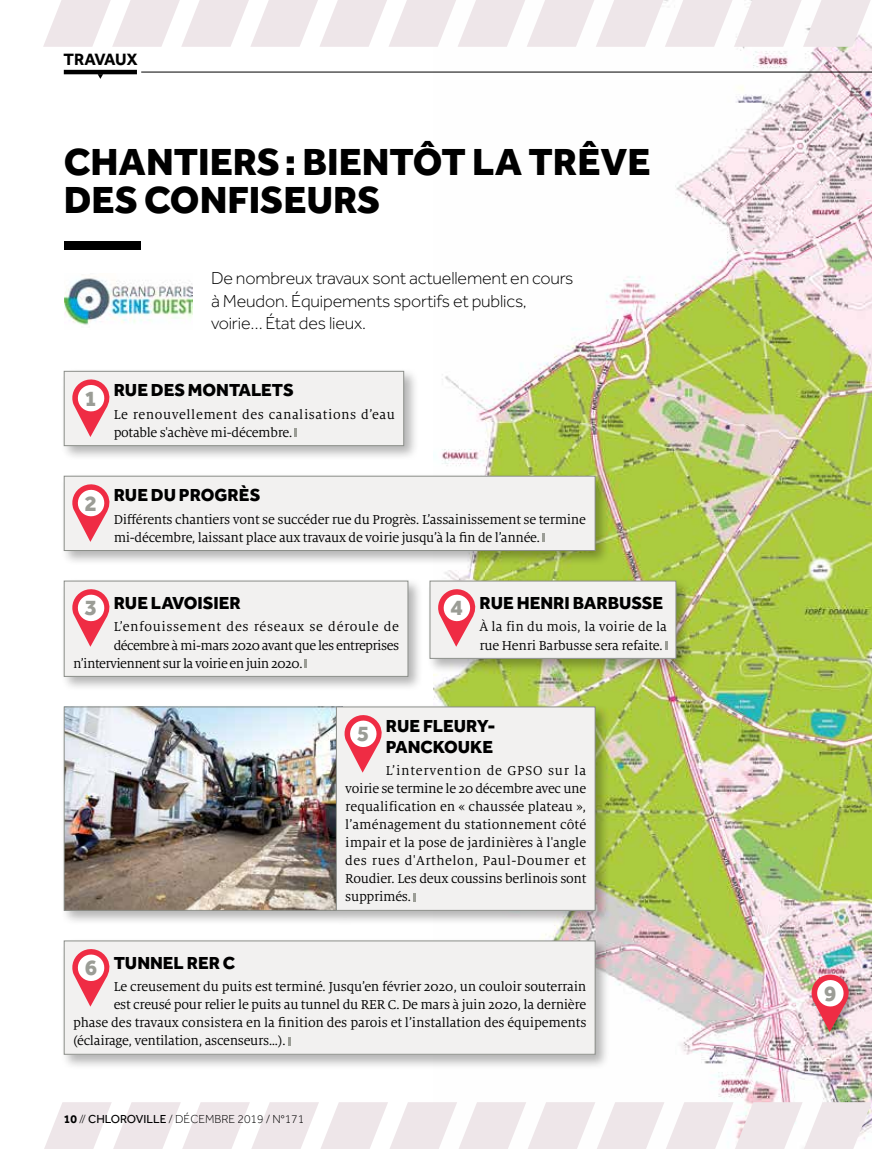
<style>
.page{position:relative;width:872px;height:1149px;background:#fff}
.page>*{position:absolute;margin:0;border:0;box-sizing:border-box;transform-origin:0 0}
.t1{font:800 39px/37.5px "Effra";color:#000}
.t2{font:800 22.5px "Effra";color:#9b9d96}
.t3{font:300 18px/22.5px "Effra";letter-spacing:-.01em;color:#000}
.t4{font:800 18px/21px "Effra";color:#000}
.t5{font:700 16.95px "Effra";letter-spacing:-.015em;color:#000}
.t6{font:14.25px/18px "Milo Serif OT";letter-spacing:-.02em;color:#000}
.t7{font:14.25px "Milo Serif OT";letter-spacing:-.04em;color:#000}
.t8{font:14.25px/18px "Milo Serif OT";letter-spacing:.035em;color:#000}
.t9{font:14.25px "Milo Serif OT";letter-spacing:.04em;color:#000}
.t10{font:300 12px "Effra";color:#000}
.s1{font-weight:700}
.s2{font-weight:400}
</style>
<div class="page">
<img style="left:433px;top:0;width:439px;height:1101px">
<svg style="left:45px;top:1101px;width:827px;height:47px"></svg>
<svg style="left:43px;top:0;width:827px;height:47px"></svg>
<hr style="left:64px;top:70px;width:73px;height:4px;background:#000">
<svg style="left:98px;top:74px;width:5px;height:5px"></svg>
<hr style="left:141px;top:72px;width:731px;height:1px;background:#000">
<div style="left:64px;top:241px;width:76px;height:9px;background:#000"></div>
<div style="left:810px;top:972px;width:46px;height:66px;background:#000;opacity:.3"></div>
<img style="left:809px;top:971px;width:41px;height:60px">
<div style="left:60px;top:368px;width:359px;height:93px;background:#000;opacity:.3"></div>
<div style="left:64px;top:371px;width:340px;height:74px;background:#f2f1f0"></div>
<svg style="left:295px;top:428px;width:2px;height:8px"></svg>
<div style="left:64px;top:371px;width:340px;height:75px;border:1px solid #8b8e89"></div>
<svg style="left:72px;top:379px;width:38px;height:58px"></svg>
<div style="left:60px;top:472px;width:550px;height:93px;background:#000;opacity:.3"></div>
<div style="left:64px;top:476px;width:531px;height:74px;background:#f2f1f0"></div>
<svg style="left:542px;top:533px;width:2px;height:8px"></svg>
<div style="left:64px;top:475px;width:531px;height:75px;border:1px solid #8b8e89"></div>
<svg style="left:72px;top:484px;width:38px;height:57px"></svg>
<div style="left:60px;top:577px;width:363px;height:114px;background:#000;opacity:.3"></div>
<div style="left:64px;top:581px;width:344px;height:95px;background:#f2f1f0"></div>
<svg style="left:305px;top:659px;width:2px;height:8px"></svg>
<div style="left:64px;top:580px;width:344px;height:96px;border:1px solid #8b8e89"></div>
<svg style="left:72px;top:589px;width:38px;height:57px"></svg>
<div style="left:426px;top:577px;width:265px;height:96px;background:#000;opacity:.3"></div>
<div style="left:430px;top:581px;width:246px;height:77px;background:#f2f1f0"></div>
<svg style="left:665px;top:641px;width:2px;height:8px"></svg>
<div style="left:429px;top:580px;width:247px;height:78px;border:1px solid #8b8e89"></div>
<svg style="left:438px;top:589px;width:38px;height:57px"></svg>
<div style="left:61px;top:702px;width:550px;height:223px;background:#000;opacity:.3"></div>
<img style="left:66px;top:708px;width:270px;height:200px">
<div style="left:64px;top:706px;width:278px;height:204px;border:1px solid #8b8e89"></div>
<div style="left:336px;top:706px;width:259px;height:204px;background:#f2f1f0"></div>
<svg style="left:413px;top:893px;width:3px;height:8px"></svg>
<div style="left:336px;top:706px;width:259px;height:204px;border:1px solid #8b8e89"></div>
<svg style="left:344px;top:715px;width:38px;height:57px"></svg>
<div style="left:60px;top:937px;width:550px;height:132px;background:#000;opacity:.3"></div>
<div style="left:64px;top:940px;width:531px;height:113px;background:#f2f1f0"></div>
<svg style="left:288px;top:1037px;width:2px;height:8px"></svg>
<div style="left:64px;top:940px;width:531px;height:114px;border:1px solid #8b8e89"></div>
<svg style="left:72px;top:949px;width:38px;height:57px"></svg>
<img style="left:64px;top:278px;width:128px;height:47px">
<p class="t5" style="left:63px;top:49px;width:76px">TRAVAUX</p>
<h1 class="t1" style="left:64px;top:142px;width:588px">CHANTIERS: BIENTÔT LA TRÊVE<br>DES CONFISEURS</h1>
<p class="t3" style="left:211px;top:267px;width:364px">De nombreux travaux sont actuellement en cours à Meudon. Équipements sportifs et publics, voirie… État des lieux.</p>
<h2 class="t2" style="left:86px;top:384px;width:12px">1</h2>
<h2 class="t2" style="left:85px;top:489px;width:13px">2</h2>
<p class="t4" style="left:114px;top:379px;width:181px">RUE DES MONTALETS</p>
<p class="t8" style="left:114px;top:405px;width:283px">Le renouvellement des canalisations d’eau potable s'achève mi-décembre.</p>
<p class="t4" style="left:114px;top:484px;width:148px">RUE DU PROGRÈS</p>
<p class="t6" style="left:114px;top:510px;width:474px">Différents chantiers vont se succéder rue du Progrès. L’assainissement se termine mi-décembre, laissant place aux travaux de voirie jusqu’à la fin de l’année.</p>
<p class="t4" style="left:114px;top:592px;width:129px">RUE LAVOISIER</p>
<p class="t9" style="left:114px;top:619px;width:287px">L’enfouissement des réseaux se déroule de</p>
<p class="t7" style="left:114px;top:637px;width:287px">décembre à mi-mars 2020 avant que les entreprises</p>
<p class="t7" style="left:73px;top:655px;width:231px">n’interviennent sur la voirie en juin 2020.</p>
<h2 class="t2" style="left:85px;top:593px;width:14px">3</h2>
<p class="t4" style="left:479px;top:592px;width:185px">RUE HENRI BARBUSSE</p>
<p class="t6" style="left:479px;top:618px;width:189px">À la fin du mois, la voirie de la rue Henri Barbusse sera refaite.</p>
<h2 class="t2" style="left:450px;top:593px;width:14px">4</h2>
<p class="t4" style="left:386px;top:714px;width:111px">RUE FLEURY-<br>PANCKOUKE</p>
<p class="t6" style="left:345px;top:762px;width:243px;text-align:justify;text-indent:41px">L’intervention de GPSO sur la voirie se termine le 20 décembre avec une requalification en « chaussée plateau », l’aménagement du stationnement côté impair et la pose de jardinières à l'angle des rues d'Arthelon, Paul-Doumer et Roudier. Les deux coussins berlinois sont supprimés.</p>
<h2 class="t2" style="left:357px;top:719px;width:13px">5</h2>
<p class="t4" style="left:114px;top:951px;width:123px">TUNNEL RER C</p>
<p class="t6" style="left:114px;top:977px;width:474px">Le creusement du puits est terminé. Jusqu’en février 2020, un couloir souterrain</p>
<p class="t6" style="left:114px;top:995px;width:474px">est creusé pour relier le puits au tunnel du RER C. De mars à juin 2020, la dernière</p>
<p class="t6" style="left:73px;top:1013px;width:515px">phase des travaux consistera en la finition des parois et l’installation des équipements</p>
<p class="t6" style="left:73px;top:1031px;width:214px">(éclairage, ventilation, ascenseurs…).</p>
<h2 class="t2" style="left:85px;top:953px;width:14px">6</h2>
<p class="t10" style="left:64px;top:1111px;width:242px"><span class="s1">10</span> // <span class="s2">CHLOROVILLE</span> / DÉCEMBRE 2019 / N°171</p>
<h2 class="t2" style="left:824px;top:978px;width:14px">9</h2>
</div>
